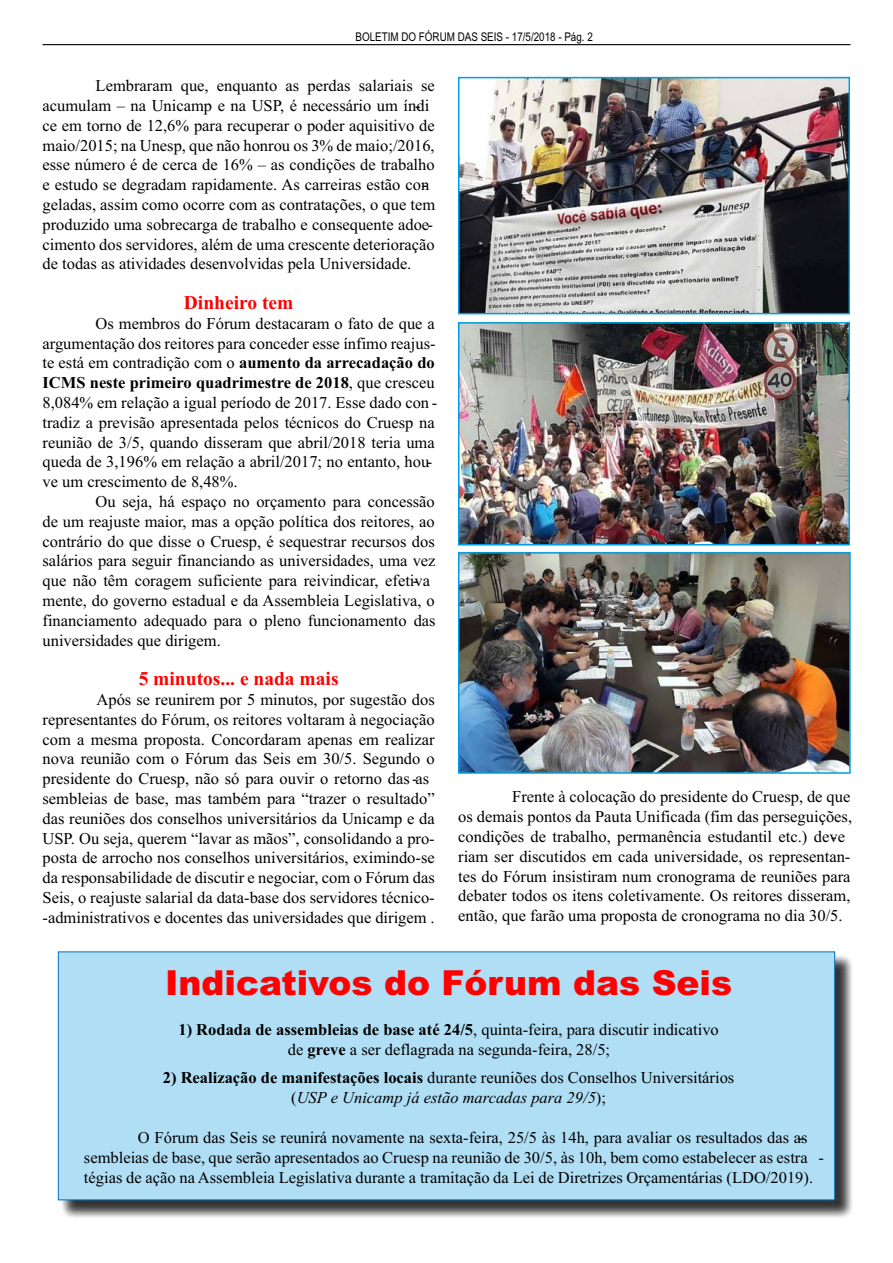
<style>
.page{position:relative;width:893px;height:1263px;background:#fff}
.page>*{position:absolute;margin:0;border:0;box-sizing:border-box;transform-origin:0 0}
.t1{font:900 34.5px "Arial";color:#f00}
.t2{font:700 19.5px "Times New Roman";color:#f00}
.t3{font:16.5px/19.8px "Times New Roman";color:#000}
.t4{font:12px "Arial Narrow";color:#000}
.s1{font-weight:700}
.s2{font-style:italic}
</style>
<div class="page">
<svg style="left:60px;top:953px;width:793px;height:265px"></svg>
<div style="left:58px;top:951px;width:777px;height:249px;background:#b0def5"></div>
<hr style="left:43px;top:44px;width:807px;height:1px;background:#000">
<img style="left:461px;top:555px;width:387px;height:216px">
<div style="left:458px;top:552px;width:393px;height:222px;border:2px solid #009ee0"></div>
<img style="left:461px;top:80px;width:386px;height:231px">
<div style="left:458px;top:77px;width:392px;height:237px;border:2px solid #009ee0"></div>
<img style="left:461px;top:325px;width:386px;height:217px">
<div style="left:458px;top:322px;width:392px;height:223px;border:2px solid #009ee0"></div>
<p class="t4" style="left:355px;top:32px;width:239px">BOLETIM DO FÓRUM DAS SEIS - 17/5/2018 - Pág. 2</p>
<p class="t3" style="left:43px;top:77px;width:394px;text-indent:53px">Lembraram que, enquanto as perdas salariais se acumulam – na Unicamp e na USP, é necessário um índi&shy;ce em torno de 12,6% para recuperar o poder aquisitivo de maio/2015; na Unesp, que não honrou os 3% de maio;/2016, esse número é de cerca de 16% – as condições de trabalho e estudo se degradam rapidamente. As carreiras estão con&shy;geladas, assim como ocorre com as contratações, o que tem produzido uma sobrecarga de trabalho e consequente adoe&shy;cimento dos servidores, além de uma crescente deterioração de todas as atividades desenvolvidas pela Universidade.</p>
<p class="t2" style="left:184px;top:296px;width:111px">Dinheiro tem</p>
<p class="t3" style="left:43px;top:315px;width:396px;text-indent:53px">Os membros do Fórum destacaram o fato de que a argumentação dos reitores para conceder esse ínfimo reajus&shy;te está em contradição com o <span class="s1">aumento da arrecadação do ICMS neste primeiro quadrimestre de 2018</span>, que cresceu 8,084% em relação a igual período de 2017. Esse dado con - tradiz a previsão apresentada pelos técnicos do Cruesp na reunião de 3/5, quando disseram que abril/2018 teria uma queda de 3,196% em relação a abril/2017; no entanto, hou&shy;ve um crescimento de 8,48%.</p>
<p class="t3" style="left:43px;top:493px;width:395px;text-indent:53px">Ou seja, há espaço no orçamento para concessão de um reajuste maior, mas a opção política dos reitores, ao contrário do que disse o Cruesp, é sequestrar recursos dos salários para seguir financiando as universidades, uma vez que não têm coragem suficiente para reivindicar, efeti-va mente, do governo estadual e da Assembleia Legislativa, o financiamento adequado para o pleno funcionamento das universidades que dirigem.</p>
<p class="t2" style="left:139px;top:672px;width:201px">5 minutos... e nada mais</p>
<p class="t3" style="left:43px;top:691px;width:394px;text-indent:54px">Após se reunirem por 5 minutos, por sugestão dos representantes do Fórum, os reitores voltaram à negociação com a mesma proposta. Concordaram apenas em realizar nova reunião com o Fórum das Seis em 30/5. Segundo o presidente do Cruesp, não só para ouvir o retorno das -as sembleias de base, mas também para “trazer o resultado” das reuniões dos conselhos universitários da Unicamp e da USP. Ou seja, querem “lavar as mãos”, consolidando a pro&shy;posta de arrocho nos conselhos universitários, eximindo-se da responsabilidade de discutir e negociar, com o Fórum das Seis, o reajuste salarial da data-base dos servidores técnico--administrativos e docentes das universidades que dirigem .</p>
<p class="t3" style="left:458px;top:788px;width:395px;text-indent:54px">Frente à colocação do presidente do Cruesp, de que os demais pontos da Pauta Unificada (fim das perseguições, condições de trabalho, permanência estudantil etc.) deve&shy;riam ser discutidos em cada universidade, os representan&shy;tes do Fórum insistiram num cronograma de reuniões para debater todos os itens coletivamente. Os reitores disseram, então, que farão uma proposta de cronograma no dia 30/5.</p>
<h1 class="t1" style="left:165px;top:970px;width:569px">Indicativos do Fórum das Seis</h1>
<p class="t3" style="left:178px;top:1021px;width:542px;text-align:center"><span class="s1">1) Rodada de assembleias de base até 24/5</span>, quinta-feira, para discutir indicativo de <span class="s1">greve</span> a ser deflagrada na segunda-feira, 28/5;</p>
<p class="t3" style="left:163px;top:1070px;width:573px;text-align:center"><span class="s1">2) Realização de manifestações locais</span> durante reuniões dos Conselhos Universitários (<span class="s2">USP e Unicamp já estão marcadas para 29/5</span>);</p>
<p class="t3" style="left:84px;top:1129px;width:741px;text-indent:54px">O Fórum das Seis se reunirá novamente na sexta-feira, 25/5 às 14h, para avaliar os resultados das as&shy;sembleias de base, que serão apresentados ao Cruesp na reunião de 30/5, às 10h, bem como estabelecer as estra - tégias de ação na Assembleia Legislativa durante a tramitação da Lei de Diretrizes Orçamentárias (LDO/2019).</p>
</div>
